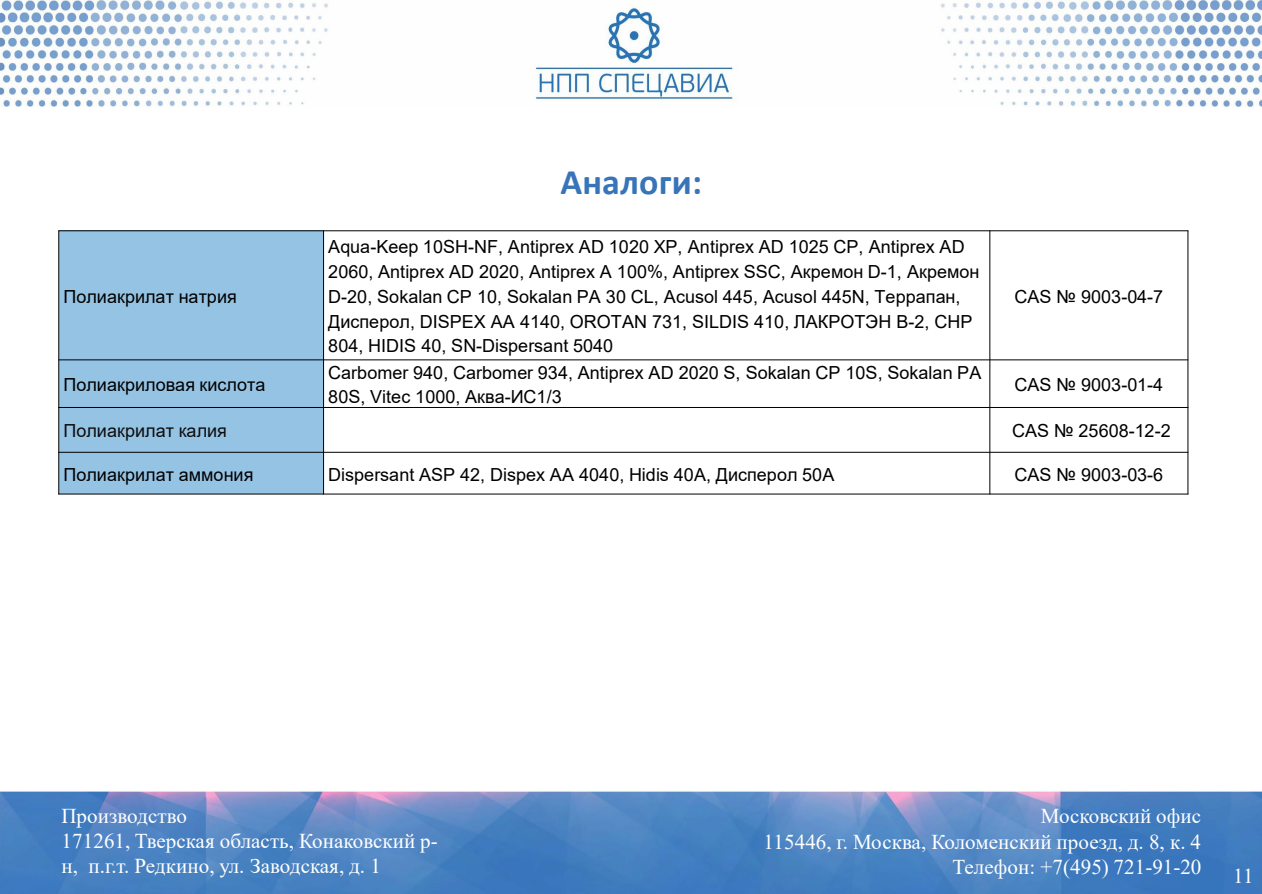
<style>
.page{position:relative;width:1262px;height:894px;background:#fff}
.page>*{position:absolute;margin:0;border:0;box-sizing:border-box;transform-origin:0 0}
.t1{font:700 36px "Calibri";letter-spacing:.005em;color:#3874b8}
.t2{font:21px/25.2px "Times New Roman";color:#fff}
.t3{font:18px/24.9px "Arial";letter-spacing:.005em;color:#000}
.t4{font:18px "Arial";color:#0d0d0d}
</style>
<div class="page">
<img style="left:0;top:1px;width:1261px;height:105px">
<img style="left:0;top:791px;width:1261px;height:102px">
<div style="left:59px;top:231px;width:264px;height:129px;background:#95c3e4"></div>
<div style="left:59px;top:360px;width:264px;height:47px;background:#95c3e4"></div>
<div style="left:59px;top:407px;width:264px;height:45px;background:#95c3e4"></div>
<div style="left:59px;top:452px;width:264px;height:42px;background:#95c3e4"></div>
<hr style="left:323px;top:230px;width:1px;height:264px;background:#000">
<hr style="left:989px;top:230px;width:1px;height:264px;background:#000">
<hr style="left:58px;top:359px;width:1130px;height:1px;background:#000">
<hr style="left:58px;top:407px;width:1130px;height:1px;background:#000">
<hr style="left:58px;top:452px;width:1130px;height:1px;background:#000">
<hr style="left:58px;top:230px;width:1px;height:264px;background:#000">
<hr style="left:1187px;top:230px;width:1px;height:264px;background:#000">
<hr style="left:58px;top:230px;width:1130px;height:1px;background:#000">
<hr style="left:58px;top:493px;width:1130px;height:1px;background:#000">
<p class="t3" style="left:63px;top:284px;width:175px">Полиакрилат натрия</p>
<p class="t3" style="left:63px;top:372px;width:203px">Полиакриловая кислота</p>
<h2 class="t1" style="left:560px;top:156px;width:143px">Аналоги:</h2>
<p class="t3" style="left:328px;top:234px;width:652px">Aqua-Keep 10SH-NF, Antiprex AD 1020 XP, Antiprex AD 1025 CP, Antiprex AD 2060, Antiprex AD 2020, Antiprex A 100%, Antiprex SSC, Акремон D-1, Акремон D-20, Sokalan CP 10, Sokalan PA 30 CL, Acusol 445, Acusol 445N, Террапан, Дисперол, DISPEX AA 4140, OROTAN 731, SILDIS 410, ЛАКРОТЭН В-2, CHP 804, HIDIS 40, SN-Dispersant 5040</p>
<p class="t3" style="left:328px;top:359px;width:654px">Carbomer 940, Carbomer 934, Antiprex AD 2020 S, Sokalan CP 10S, Sokalan PA<br>80S, Vitec 1000, Аква-ИС1/3</p>
<p class="t3" style="left:1014px;top:284px;width:150px">CAS № 9003-04-7</p>
<p class="t3" style="left:1014px;top:372px;width:150px">CAS № 9003-01-4</p>
<p class="t4" style="left:63px;top:418px;width:165px">Полиакрилат калия</p>
<p class="t3" style="left:1012px;top:418px;width:160px">CAS № 25608-12-2</p>
<p class="t3" style="left:63px;top:461px;width:191px">Полиакрилат аммония</p>
<p class="t3" style="left:328px;top:461px;width:507px">Dispersant ASP 42, Dispex AA 4040, Hidis 40A, Дисперол 50A</p>
<p class="t3" style="left:1014px;top:461px;width:150px">CAS № 9003-03-6</p>
<p class="t2" style="left:61px;top:802px;width:127px">Производство</p>
<p class="t2" style="left:61px;top:827px;width:378px">171261, Тверская область, Конаковский р&shy;н, п.г.т. Редкино, ул. Заводская, д. 1</p>
<p class="t2" style="left:763px;top:802px;width:439px;text-align:right">Московский офис<br>115446, г. Москва, Коломенский проезд, д. 8, к. 4</p>
<p class="t2" style="left:952px;top:853px;width:250px">Телефон: +7(495) 721-91-20</p>
<p class="t2" style="left:1233px;top:862px;width:22px">11</p>
</div>
